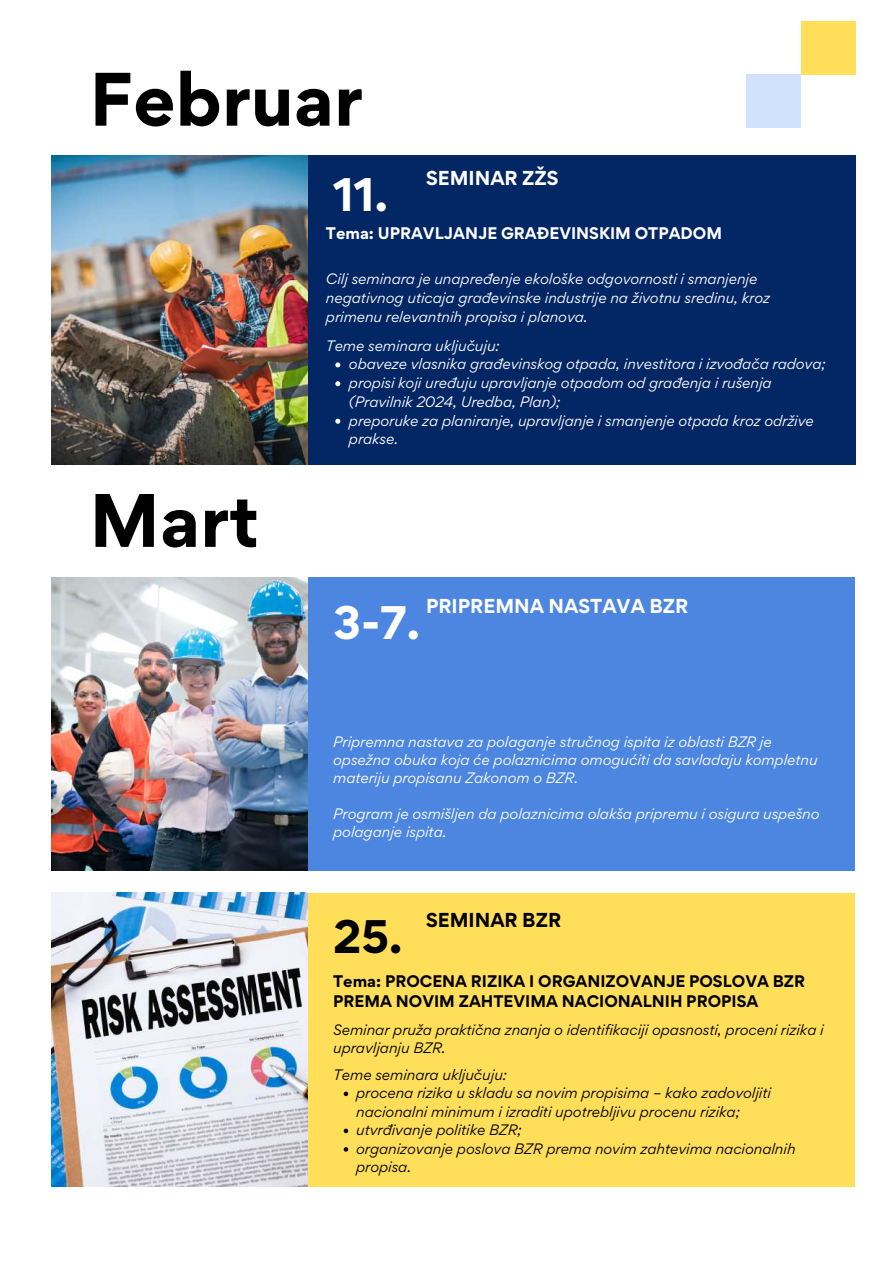
<style>
.page{position:relative;width:894px;height:1264px;background:#fff}
.page>*{position:absolute;margin:0;border:0;box-sizing:border-box;transform-origin:0 0}
.t1{font:700 67.5px "Gordita";color:#000}
.t2{font:700 42px "Gordita";color:#fff}
.t3{font:700 42px "Gordita";color:#000}
.t4{font:700 18px "Gordita";color:#fff}
.t5{font:700 18px "Gordita";color:#000}
.t6{font:700 15px/20.2px "Gordita";color:#000}
.t7{font:700 15px "Gordita";color:#fff}
.t8{font:italic 13.5px/18.8px "Gordita";color:#fff}
.t9{font:italic 13.5px/18.5px "Gordita";color:#000}
</style>
<div class="page">
<div style="left:51px;top:156px;width:804px;height:308px;background:#032664"></div>
<img style="left:51px;top:156px;width:257px;height:308px">
<div style="left:51px;top:892px;width:803px;height:294px;background:#ffde59"></div>
<img style="left:51px;top:892px;width:257px;height:294px">
<div style="left:746px;top:74px;width:54px;height:54px;background:#d0e2fd"></div>
<div style="left:800px;top:22px;width:55px;height:53px;background:#ffde59"></div>
<div style="left:51px;top:577px;width:803px;height:293px;background:#4c86e1"></div>
<img style="left:51px;top:577px;width:257px;height:293px">
<svg style="left:343px;top:1091px;width:5px;height:5px"></svg>
<svg style="left:343px;top:1128px;width:5px;height:5px"></svg>
<svg style="left:343px;top:1147px;width:5px;height:4px"></svg>
<svg style="left:335px;top:362px;width:5px;height:5px"></svg>
<svg style="left:335px;top:381px;width:5px;height:5px"></svg>
<svg style="left:335px;top:419px;width:5px;height:5px"></svg>
<h1 class="t1" style="left:89px;top:54px;width:275px">Februar</h1>
<h2 class="t2" style="left:333px;top:166px;width:56px">11.</h2>
<h3 class="t4" style="left:426px;top:166px;width:134px">SEMINAR ZŽS</h3>
<p class="t7" style="left:326px;top:223px;width:397px">Tema: UPRAVLJANJE GRAĐEVINSKIM OTPADOM</p>
<h1 class="t1" style="left:89px;top:475px;width:171px">Mart</h1>
<p class="t8" style="left:326px;top:269px;width:445px">Cilj seminara je unapređenje ekološke odgovornosti i smanjenje negativnog uticaja građevinske industrije na životnu sredinu, kroz primenu relevantnih propisa i planova.</p>
<p class="t8" style="left:349px;top:336px;width:478px;text-indent:-23px">Teme seminara uključuju:<br>obaveze vlasnika građevinskog otpada, investitora i izvođača radova; propisi koji uređuju upravljanje otpadom od građenja i rušenja (Pravilnik 2024, Uredba, Plan);<br>preporuke za planiranje, upravljanje i smanjenje otpada kroz održive prakse.</p>
<h2 class="t2" style="left:333px;top:594px;width:88px">3-7.</h2>
<h3 class="t4" style="left:426px;top:594px;width:264px">PRIPREMNA NASTAVA BZR</h3>
<p class="t8" style="left:333px;top:732px;width:485px;line-height:18px">Pripremna nastava za polaganje stručnog ispita iz oblasti BZR je opsežna obuka koja će polaznicima omogućiti da savladaju kompletnu materiju propisanu Zakonom o BZR.</p>
<p class="t8" style="left:333px;top:804px;width:487px;line-height:18px">Program je osmišljen da polaznicima olakša pripremu i osigura uspešno polaganje ispita.</p>
<h2 class="t3" style="left:333px;top:908px;width:71px">25.</h2>
<h3 class="t5" style="left:426px;top:908px;width:137px">SEMINAR BZR</h3>
<p class="t6" style="left:333px;top:971px;width:473px">Tema: PROCENA RIZIKA I ORGANIZOVANJE POSLOVA BZR<br>PREMA NOVIM ZAHTEVIMA NACIONALNIH PROPISA</p>
<p class="t9" style="left:333px;top:1019px;width:492px">Seminar pruža praktična znanja o identifikaciji opasnosti, proceni rizika i upravljanju BZR.</p>
<p class="t9" style="left:356px;top:1064px;width:441px;text-indent:-23px">Teme seminara uključuju:<br>procena rizika u skladu sa novim propisima – kako zadovoljiti nacionalni minimum i izraditi upotrebljivu procenu rizika; utvrđivanje politike BZR;<br>organizovanje poslova BZR prema novim zahtevima nacionalnih propisa.</p>
</div>
